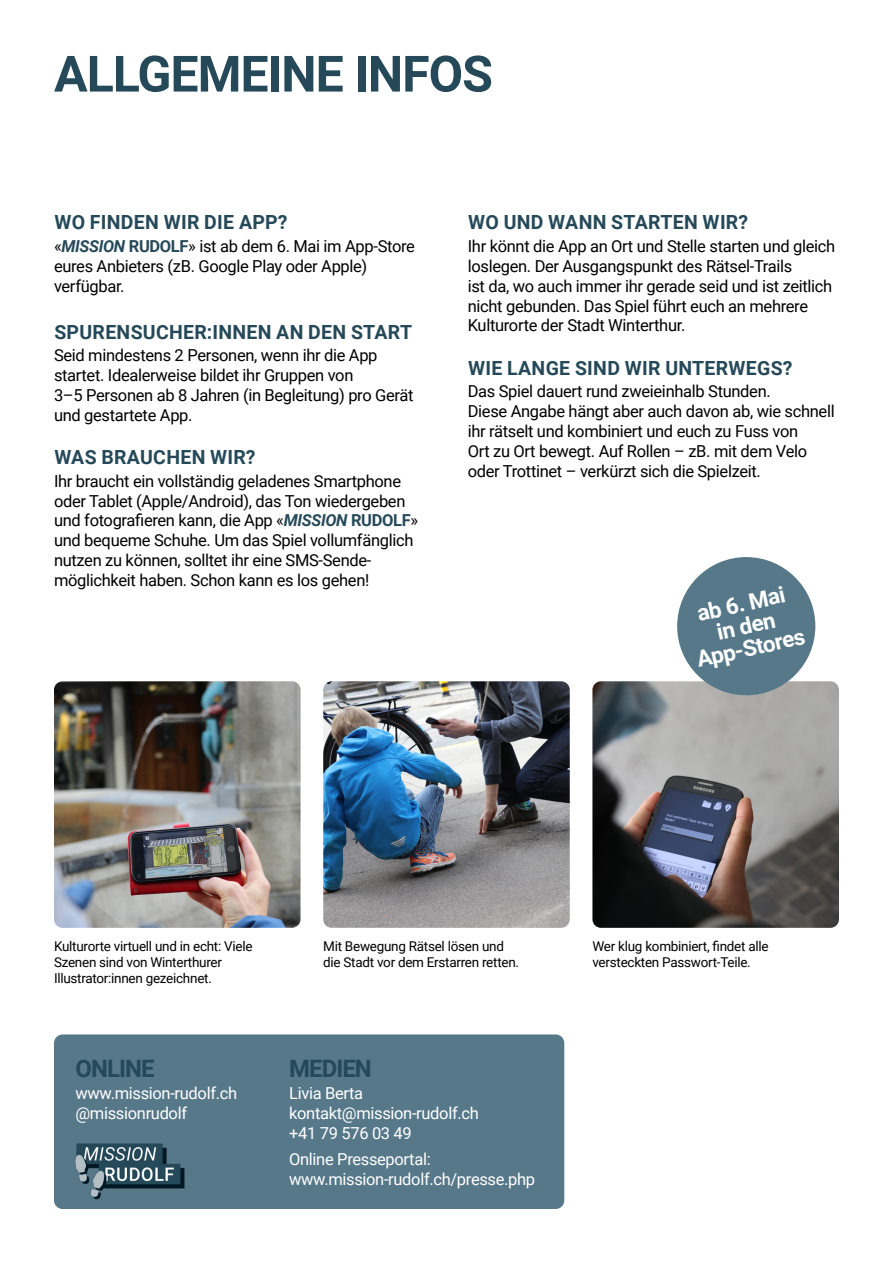
<style>
.page{position:relative;width:893px;height:1263px;background:#fff}
.page>*{position:absolute;margin:0;border:0;box-sizing:border-box;transform-origin:0 0}
.t1{font:700 50.1px "Roboto";letter-spacing:-.02em;color:#254958}
.t2{font:700 24px "Roboto";letter-spacing:-.04em;color:#254958}
.t3{font:700 22.5px/22.5px "Roboto";color:#fff;text-align:center}
.t4{font:700 19.5px "Roboto";letter-spacing:.015em;color:#254958}
.t5{font:16.5px/19.8px "Roboto";letter-spacing:-.02em;color:#000}
.t6{font:16.5px/19.8px "Roboto";letter-spacing:-.02em;color:#fff}
.t7{font:13.5px/16.2px "Roboto";letter-spacing:-.02em;color:#000}
.s1{font-weight:700;font-style:italic;color:#254958}
.s2{font-weight:700;color:#254958}
</style>
<div class="page">
<img style="left:54px;top:681px;width:247px;height:247px">
<img style="left:592px;top:681px;width:247px;height:247px">
<img style="left:323px;top:681px;width:247px;height:247px">
<div style="left:54px;top:1034px;width:510px;height:175px;background:#577889;border-radius:9px"></div>
<div style="left:677px;top:557px;width:138px;height:138px;background:#577889;border-radius:50%"></div>
<img style="left:75px;top:1143px;width:110px;height:57px">
<h1 class="t1" style="left:54px;top:39px;width:440px">ALLGEMEINE INFOS</h1>
<p class="t4" style="left:54px;top:209px;width:235px">WO FINDEN WIR DIE APP?</p>
<p class="t5" style="left:54px;top:236px;width:362px">«<span class="s1">MISSION</span> <span class="s2">RUDOLF</span>» ist ab dem 6. Mai im App-Store eures Anbieters (zB. Google Play oder Apple) verfügbar.</p>
<p class="t4" style="left:54px;top:318px;width:359px">SPURENSUCHER:INNEN AN DEN START</p>
<p class="t5" style="left:54px;top:345px;width:361px">Seid mindestens 2 Personen, wenn ihr die App startet. Idealerweise bildet ihr Gruppen von<br>3–5 Personen ab 8 Jahren (in Begleitung) pro Gerät und gestartete App.</p>
<p class="t4" style="left:54px;top:443px;width:203px">WAS BRAUCHEN WIR?</p>
<p class="t5" style="left:54px;top:470px;width:366px">Ihr braucht ein vollständig geladenes Smartphone oder Tablet (Apple/Android), das Ton wiedergeben und fotografieren kann, die App «<span class="s1">MISSION</span> <span class="s2">RUDOLF</span>» und bequeme Schuhe. Um das Spiel vollumfänglich nutzen zu können, solltet ihr eine SMS-Sende&shy;möglichkeit haben. Schon kann es los gehen!</p>
<p class="t4" style="left:468px;top:209px;width:281px">WO UND WANN STARTEN WIR?</p>
<p class="t5" style="left:468px;top:236px;width:369px">Ihr könnt die App an Ort und Stelle starten und gleich loslegen. Der Ausgangspunkt des Rätsel-Trails<br>ist da, wo auch immer ihr gerade seid und ist zeitlich nicht gebunden. Das Spiel führt euch an mehrere Kulturorte der Stadt Winterthur.</p>
<p class="t4" style="left:468px;top:354px;width:326px">WIE LANGE SIND WIR UNTERWEGS?</p>
<p class="t5" style="left:468px;top:381px;width:368px">Das Spiel dauert rund zweieinhalb Stunden.<br>Diese Angabe hängt aber auch davon ab, wie schnell ihr rätselt und kombiniert und euch zu Fuss von<br>Ort zu Ort bewegt. Auf Rollen – zB. mit dem Velo oder Trottinet – verkürzt sich die Spielzeit.</p>
<h3 class="t3" style="left:684px;top:604px;width:112px;rotate:-13deg">ab 6. Mai in den<br>App-Stores</h3>
<p class="t7" style="left:54px;top:937px;width:200px">Kulturorte virtuell und in echt: Viele<br>Szenen sind von Winterthurer<br>Illustrator:innen gezeichnet.</p>
<h2 class="t2" style="left:75px;top:1051px;width:81px">ONLINE</h2>
<p class="t6" style="left:75px;top:1083px;width:163px">www.mission-rudolf.ch @missionrudolf</p>
<p class="t7" style="left:323px;top:937px;width:197px">Mit Bewegung Rätsel lösen und die Stadt vor dem Erstarren retten.</p>
<h2 class="t2" style="left:289px;top:1051px;width:84px">MEDIEN</h2>
<p class="t6" style="left:289px;top:1083px;width:191px">Livia Berta kontakt@mission-rudolf.ch +41 79 576 03 49</p>
<p class="t6" style="left:289px;top:1148px;width:247px">Online Presseportal: www.mission-rudolf.ch/presse.php</p>
<p class="t7" style="left:592px;top:937px;width:178px">Wer klug kombiniert, findet alle versteckten Passwort-Teile.</p>
</div>
